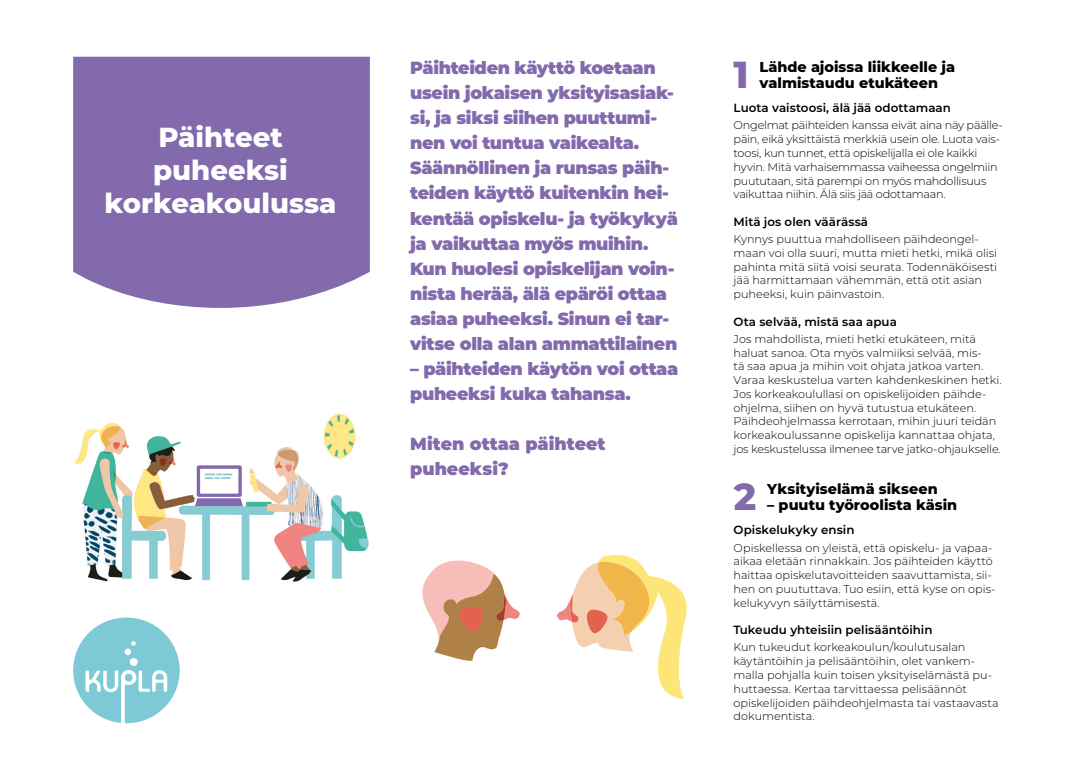
<style>
.page{position:relative;width:1088px;height:780px;background:#fff}
.page>*{position:absolute;margin:0;border:0;box-sizing:border-box;transform-origin:0 0}
.t1{font:800 37.62px "Montserrat";color:#826aad}
.t2{font:800 27.5px/33px "Montserrat";color:#fff;text-align:center}
.t3{font:900 17.5px/25px "Montserrat";letter-spacing:-.02em;color:#826aad}
.t4{font:900 17.5px/25px "Montserrat";color:#826aad}
.t5{font:800 14.38px/16.2px "Montserrat";color:#000}
.t6{font:600 11.88px "Montserrat";color:#000}
.t7{font:300 11.25px/13.8px "Montserrat";letter-spacing:-.005em;color:#000}
</style>
<div class="page">
<svg style="left:73px;top:57px;width:297px;height:251px;background:#8871b1"></svg>
<svg style="left:73px;top:617px;width:107px;height:106px"></svg>
<img style="left:74px;top:413px;width:295px;height:169px">
<svg style="left:557px;top:555px;width:130px;height:144px"></svg>
<svg style="left:422px;top:560px;width:98px;height:100px"></svg>
<h1 class="t2" style="left:105px;top:119px;width:233px">Päihteet puheeksi korkeakoulussa</h1>
<p class="t3" style="left:410px;top:55px;width:269px">Päihteiden käyttö koetaan usein jokaisen yksityisasiak&shy;si, ja siksi siihen puuttumi&shy;nen voi tuntua vaikealta.<br>Säännöllinen ja runsas päih&shy;teiden käyttö kuitenkin hei&shy;kentää opiskelu- ja työkykyä ja vaikuttaa myös muihin.<br>Kun huolesi opiskelijan voin&shy;nista herää, älä epäröi ottaa asiaa puheeksi. Sinun ei tar&shy;vitse olla alan ammattilainen</p>
<p class="t3" style="left:410px;top:355px;width:270px">– päihteiden käytön voi ottaa puheeksi kuka tahansa.</p>
<p class="t4" style="left:410px;top:430px;width:197px">Miten ottaa päihteet puheeksi?</p>
<h2 class="t1" style="left:733px;top:47px;width:17px">1</h2>
<h2 class="t5" style="left:759px;top:57px;width:197px">Lähde ajoissa liikkeelle ja valmistaudu etukäteen</h2>
<p class="t6" style="left:733px;top:99px;width:219px">Luota vaistoosi, älä jää odottamaan</p>
<p class="t7" style="left:733px;top:118px;width:271px">Ongelmat päihteiden kanssa eivät aina näy päälle&shy;päin, eikä yksittäistä merkkiä usein ole. Luota vais&shy;toosi, kun tunnet, että opiskelijalla ei ole kaikki hyvin. Mitä varhaisemmassa vaiheessa ongelmiin puututaan, sitä parempi on myös mahdollisuus vaikuttaa niihin. Älä siis jää odottamaan.</p>
<p class="t6" style="left:733px;top:213px;width:136px">Mitä jos olen väärässä</p>
<p class="t7" style="left:733px;top:232px;width:265px">Kynnys puuttua mahdolliseen päihdeongel&shy;maan voi olla suuri, mutta mieti hetki, mikä olisi pahinta mitä siitä voisi seurata. Todennäköisesti jää harmittamaan vähemmän, että otit asian puheeksi, kuin päinvastoin.</p>
<p class="t6" style="left:733px;top:313px;width:165px">Ota selvää, mistä saa apua</p>
<p class="t7" style="left:733px;top:332px;width:269px">Jos mahdollista, mieti hetki etukäteen, mitä haluat sanoa. Ota myös valmiiksi selvää, mis-<br>tä saa apua ja mihin voit ohjata jatkoa varten.<br>Varaa keskustelua varten kahdenkeskinen hetki.<br>Jos korkeakoulullasi on opiskelijoiden päihde&shy;ohjelma, siihen on hyvä tutustua etukäteen.<br>Päihdeohjelmassa kerrotaan, mihin juuri teidän korkeakoulussanne opiskelija kannattaa ohjata, jos keskustelussa ilmenee tarve jatko-ohjaukselle.</p>
<h2 class="t1" style="left:734px;top:469px;width:24px">2</h2>
<h2 class="t5" style="left:767px;top:479px;width:172px">Yksityiselämä sikseen</h2>
<h2 class="t5" style="left:767px;top:496px;width:191px">– puutu työroolista käsin</h2>
<p class="t6" style="left:733px;top:521px;width:122px">Opiskelukyky ensin</p>
<p class="t7" style="left:733px;top:540px;width:263px">Opiskellessa on yleistä, että opiskelu- ja vapaa&shy;aikaa eletään rinnakkain. Jos päihteiden käyttö haittaa opiskelutavoitteiden saavuttamista, sii&shy;hen on puututtava. Tuo esiin, että kyse on opis&shy;kelukyvyn säilyttämisestä.</p>
<p class="t6" style="left:733px;top:621px;width:200px">Tukeudu yhteisiin pelisääntöihin</p>
<p class="t7" style="left:733px;top:640px;width:267px">Kun tukeudut korkeakoulun/koulutusalan käytäntöihin ja pelisääntöihin, olet vankem&shy;malla pohjalla kuin toisen yksityiselämästä pu&shy;huttaessa. Kertaa tarvittaessa pelisäännöt opiskelijoiden päihdeohjelmasta tai vastaavasta dokumentista.</p>
</div>
